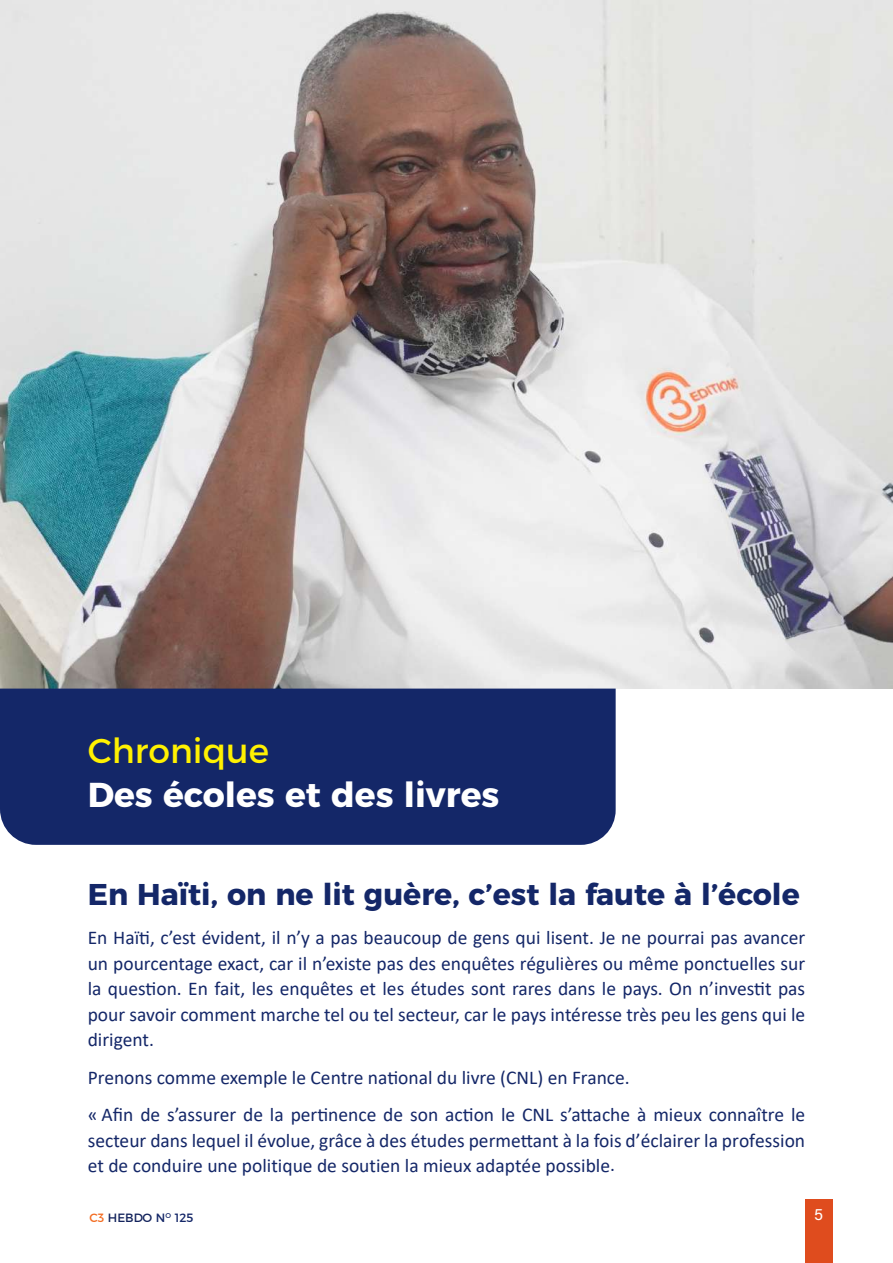
<style>
.page{position:relative;width:893px;height:1263px;background:#fff}
.page>*{position:absolute;margin:0;border:0;box-sizing:border-box;transform-origin:0 0}
.t1{font:700 34.5px "Montserrat";color:#fff}
.t2{font:34.5px "Montserrat";color:#fff101}
.t3{font:700 30px "Montserrat";color:#142768}
.t4{font:19.5px/25.5px "Calibri";color:#142768}
.t5{font:16.5px "Acumin Pro";color:#fff}
.t6{font:12px "Montserrat";color:#13235c}
.s1{color:#f36c21}
.s2{color:#142768}
</style>
<div class="page">
<div style="left:805px;top:1199px;width:27px;height:64px;background:#df4c1e"></div>
<img style="left:0;top:0;width:893px;height:688px">
<div style="left:0;top:688px;width:616px;height:157px;background:#142768"></div>
<h1 class="t2" style="left:88px;top:723px;width:183px">Chronique</h1>
<h1 class="t1" style="left:88px;top:766px;width:413px">Des écoles et des livres</h1>
<h2 class="t3" style="left:88px;top:870px;width:713px">En Haïti, on ne lit guère, c’est la faute à l’école</h2>
<p class="t4" style="left:88px;top:925px;width:719px;text-align:justify">En Haïti, c’est évident, il n’y a pas beaucoup de gens qui lisent. Je ne pourrai pas avancer un pourcentage exact, car il n’existe pas des enquêtes régulières ou même ponctuelles sur la question. En fait, les enquêtes et les études sont rares dans le pays. On n’investit pas pour savoir comment marche tel ou tel secteur, car le pays intéresse très peu les gens qui le dirigent.</p>
<p class="t4" style="left:88px;top:1058px;width:719px;line-height:37.5px">Prenons comme exemple le Centre national du livre (CNL) en France.<br>« Afin de s’assurer de la pertinence de son action le CNL s’attache à mieux connaître le</p>
<p class="t4" style="left:88px;top:1127px;width:719px">secteur dans lequel il évolue, grâce à des études permettant à la fois d’éclairer la profession et de conduire une politique de soutien la mieux adaptée possible.</p>
<p class="t6" style="left:89px;top:1208px;width:105px"><span class="s1">C3</span> HEBDO <span class="s2">N</span><sup>O</sup> <span class="s2">125</span></p>
<p class="t5" style="left:814px;top:1203px;width:10px">5</p>
</div>
